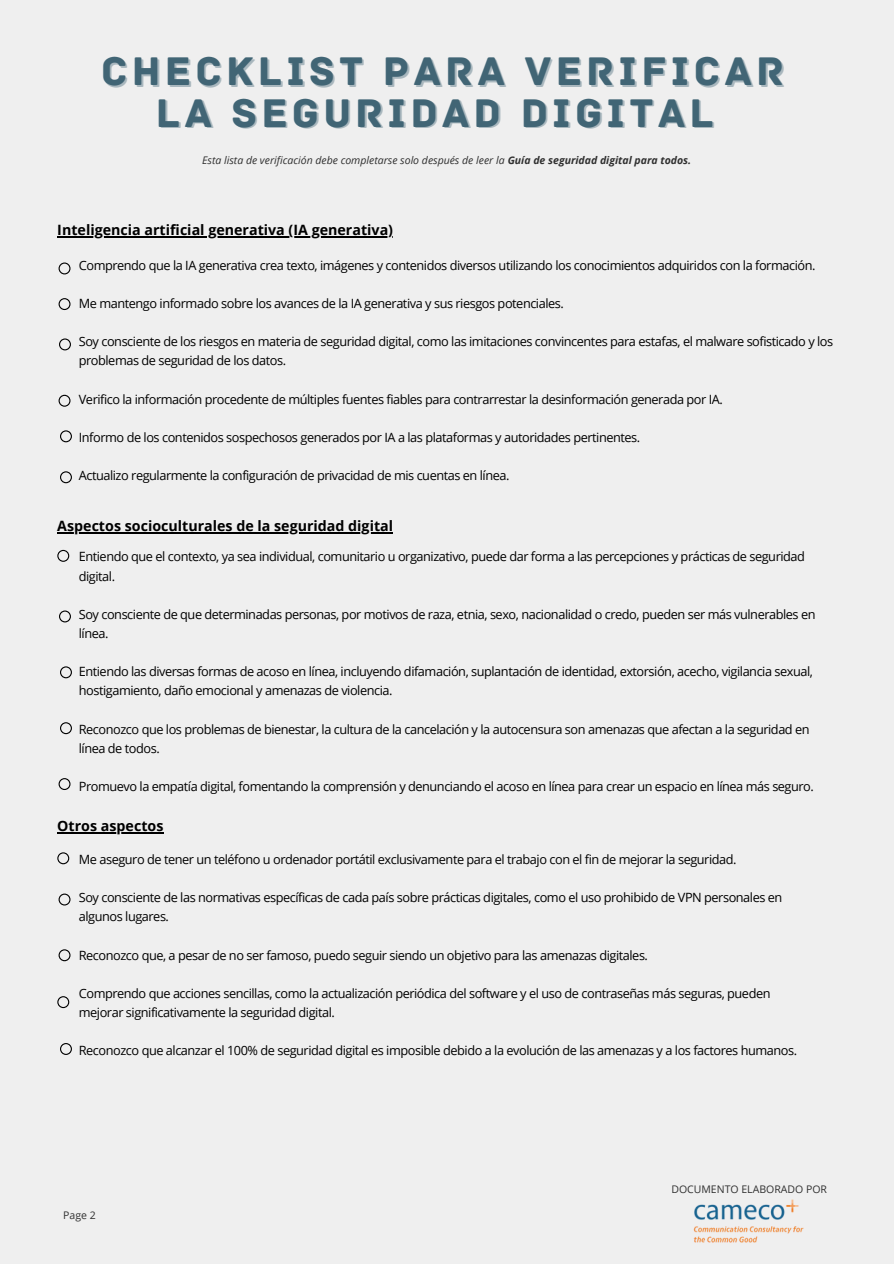
<style>
.page{position:relative;width:894px;height:1264px;background:#fff}
.page>*{position:absolute;margin:0;border:0;box-sizing:border-box;transform-origin:0 0}
.t1{font:42px "Archive";letter-spacing:.1em;color:#416575}
.t2{font:700 14.25px "Open Sans";color:#000}
.t3{font:12.75px/19px "Open Sans";letter-spacing:-.035em;color:#000}
.t4{font:italic 10.5px "Open Sans";color:#303030}
.t5{font:10.5px "Open Sans";color:#303030}
.s1{font-weight:700}
</style>
<div class="page">
<div style="left:0;top:0;width:893px;height:1263px;background:#efefef"></div>
<hr style="left:57px;top:236px;width:336px;height:2px;background:#000">
<hr style="left:57px;top:532px;width:336px;height:1px;background:#000">
<svg style="left:59px;top:262px;width:11px;height:12px"></svg>
<svg style="left:59px;top:298px;width:11px;height:12px"></svg>
<svg style="left:57px;top:550px;width:12px;height:12px"></svg>
<svg style="left:59px;top:610px;width:12px;height:12px"></svg>
<svg style="left:60px;top:666px;width:12px;height:12px"></svg>
<svg style="left:60px;top:722px;width:12px;height:12px"></svg>
<svg style="left:59px;top:778px;width:11px;height:12px"></svg>
<img style="left:693px;top:1199px;width:111px;height:44px">
<hr style="left:57px;top:832px;width:106px;height:1px;background:#000">
<svg style="left:57px;top:852px;width:12px;height:12px"></svg>
<svg style="left:59px;top:893px;width:11px;height:12px"></svg>
<svg style="left:59px;top:949px;width:11px;height:12px"></svg>
<svg style="left:57px;top:996px;width:12px;height:12px"></svg>
<svg style="left:60px;top:1043px;width:12px;height:11px"></svg>
<svg style="left:59px;top:338px;width:12px;height:12px"></svg>
<svg style="left:59px;top:395px;width:11px;height:12px"></svg>
<svg style="left:60px;top:430px;width:12px;height:12px"></svg>
<svg style="left:60px;top:471px;width:12px;height:12px"></svg>
<h3 class="t1" style="left:101px;top:46px;width:684px">CHECKLIST PARA VERIFICAR</h3>
<h3 class="t1" style="left:156px;top:88px;width:559px">LA SEGURIDAD DIGITAL</h3>
<h3 class="t4" style="left:202px;top:152px;width:490px">Esta lista de verificación debe completarse solo después de leer la <span class="s1">Guía de seguridad digital para todos.</span></h3>
<h3 class="t2" style="left:57px;top:220px;width:337px">Inteligencia artificial generativa (IA generativa)</h3>
<p class="t3" style="left:79px;top:255px;width:738px">Comprendo que la IA generativa crea texto, imágenes y contenidos diversos utilizando los conocimientos adquiridos con la formación.</p>
<p class="t3" style="left:79px;top:293px;width:486px">Me mantengo informado sobre los avances de la IA generativa y sus riesgos potenciales.</p>
<h3 class="t3" style="left:79px;top:332px;width:755px">Soy consciente de los riesgos en materia de seguridad digital, como las imitaciones convincentes para estafas, el malware sofisticado y los problemas de seguridad de los datos.</h3>
<h3 class="t3" style="left:79px;top:389px;width:645px">Verifico la información procedente de múltiples fuentes fiables para contrarrestar la desinformación generada por IA.</h3>
<h3 class="t3" style="left:79px;top:427px;width:562px">Informo de los contenidos sospechosos generados por IA a las plataformas y autoridades pertinentes.</h3>
<h3 class="t3" style="left:79px;top:466px;width:432px">Actualizo regularmente la configuración de privacidad de mis cuentas en línea.</h3>
<h3 class="t2" style="left:57px;top:516px;width:337px">Aspectos socioculturales de la seguridad digital</h3>
<p class="t3" style="left:79px;top:547px;width:727px">Entiendo que el contexto, ya sea individual, comunitario u organizativo, puede dar forma a las percepciones y prácticas de seguridad digital.</p>
<p class="t3" style="left:79px;top:604px;width:738px">Soy consciente de que determinadas personas, por motivos de raza, etnia, sexo, nacionalidad o credo, pueden ser más vulnerables en línea.</p>
<h3 class="t3" style="left:79px;top:661px;width:735px">Entiendo las diversas formas de acoso en línea, incluyendo difamación, suplantación de identidad, extorsión, acecho, vigilancia sexual, hostigamiento, daño emocional y amenazas de violencia.</h3>
<h3 class="t3" style="left:79px;top:719px;width:732px">Reconozco que los problemas de bienestar, la cultura de la cancelación y la autocensura son amenazas que afectan a la seguridad en línea de todos.</h3>
<h3 class="t3" style="left:79px;top:776px;width:736px">Promuevo la empatía digital, fomentando la comprensión y denunciando el acoso en línea para crear un espacio en línea más seguro.</h3>
<p class="t2" style="left:57px;top:815px;width:108px">Otros aspectos</p>
<p class="t3" style="left:79px;top:849px;width:659px">Me aseguro de tener un teléfono u ordenador portátil exclusivamente para el trabajo con el fin de mejorar la seguridad.</p>
<p class="t3" style="left:79px;top:887px;width:704px">Soy consciente de las normativas específicas de cada país sobre prácticas digitales, como el uso prohibido de VPN personales en algunos lugares.</p>
<h4 class="t3" style="left:79px;top:945px;width:570px">Reconozco que, a pesar de no ser famoso, puedo seguir siendo un objetivo para las amenazas digitales.</h4>
<p class="t3" style="left:79px;top:983px;width:693px">Comprendo que acciones sencillas, como la actualización periódica del software y el uso de contraseñas más seguras, pueden mejorar significativamente la seguridad digital.</p>
<p class="t3" style="left:79px;top:1040px;width:719px">Reconozco que alcanzar el 100% de seguridad digital es imposible debido a la evolución de las amenazas y a los factores humanos.</p>
<h1 class="t5" style="left:63px;top:1208px;width:34px">Page 2</h1>
<p class="t5" style="left:671px;top:1181px;width:157px">DOCUMENTO ELABORADO POR</p>
</div>
